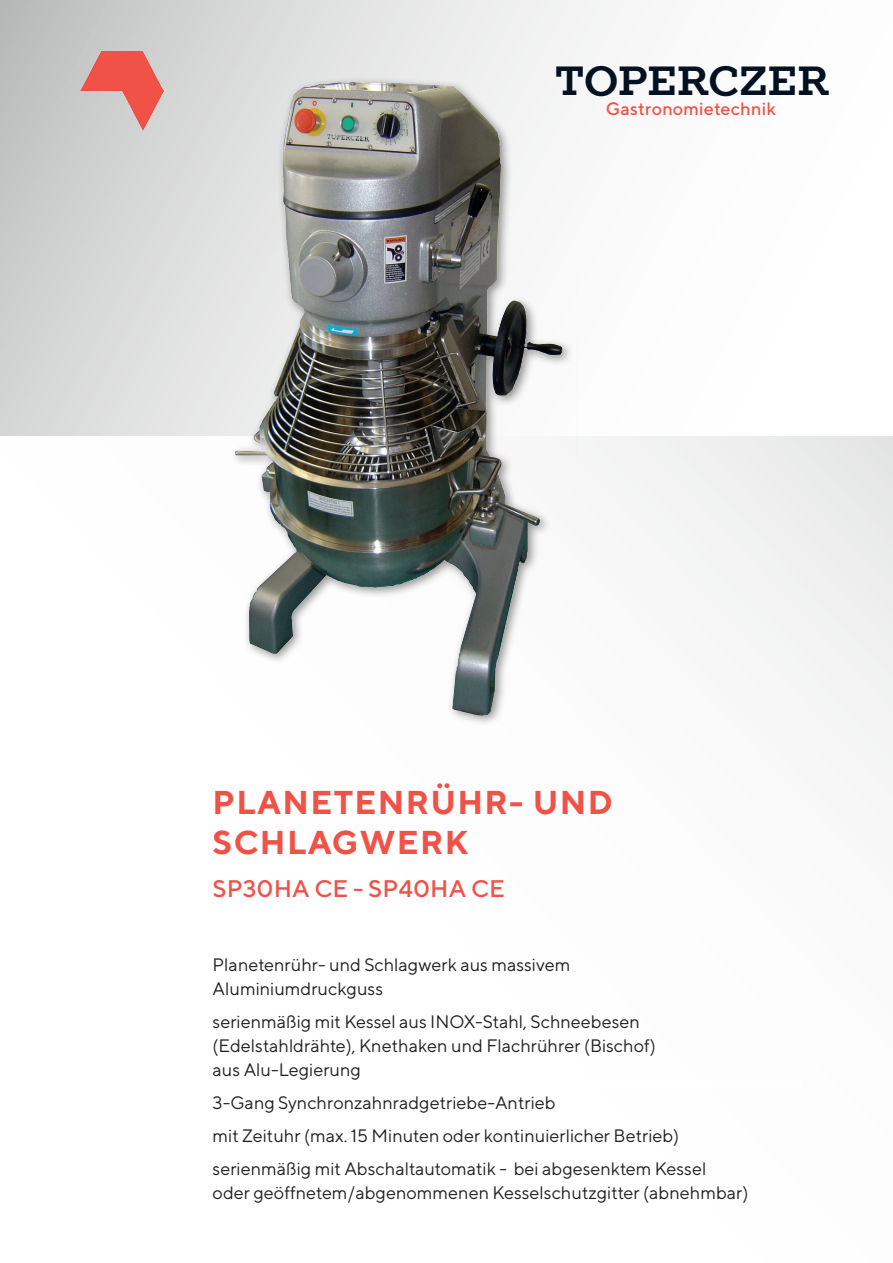
<style>
.page{position:relative;width:893px;height:1263px;background:#fff}
.page>*{position:absolute;margin:0;border:0;box-sizing:border-box;transform-origin:0 0}
.t1{font:700 40.5px "TT Slabs";color:#021221}
.t2{font:700 33px/39.6px "TT Norms";letter-spacing:.04em;color:#f05248}
.t3{font:500 24px "TT Norms";color:#f05248}
.t4{font:18px/24px "TT Norms";color:#231f20}
.t5{font:500 18px "TT Norms";letter-spacing:.01em;color:#f05248}
</style>
<div class="page">
<svg style="left:0;top:0;width:616px;height:436px;background:#dbdbdb"></svg>
<img style="left:81px;top:51px;width:83px;height:79px">
<div style="left:230px;top:76px;width:358px;height:650px;background:#231f20;opacity:.5"></div>
<img style="left:235px;top:81px;width:342px;height:634px">
<img style="left:327px;top:134px;width:42px;height:8px">
<h1 class="t1" style="left:555px;top:53px;width:276px">TOPERCZER</h1>
<p class="t5" style="left:606px;top:97px;width:172px">Gastronomietechnik</p>
<h2 class="t2" style="left:213px;top:782px;width:402px">PLANETENRÜHR- UND<br>SCHLAGWERK</h2>
<h3 class="t3" style="left:213px;top:874px;width:294px">SP30HA CE - SP40HA CE</h3>
<p class="t4" style="left:213px;top:952px;width:359px">Planetenrühr- und Schlagwerk aus massivem<br>Aluminiumdruckguss</p>
<p class="t4" style="left:213px;top:1009px;width:445px">serienmäßig mit Kessel aus INOX-Stahl, Schneebesen (Edelstahldrähte), Knethaken und Flachrührer (Bischof) aus Alu-Legierung</p>
<p class="t4" style="left:213px;top:1086px;width:495px;line-height:33px">3-Gang Synchronzahnradgetriebe-Antrieb<br>mit Zeituhr (max. 15 Minuten oder kontinuierlicher Betrieb) serienmäßig mit Abschaltautomatik - bei abgesenktem Kessel</p>
<p class="t4" style="left:213px;top:1180px;width:537px">oder geöffnetem/abgenommenen Kesselschutzgitter (abnehmbar)</p>
</div>
